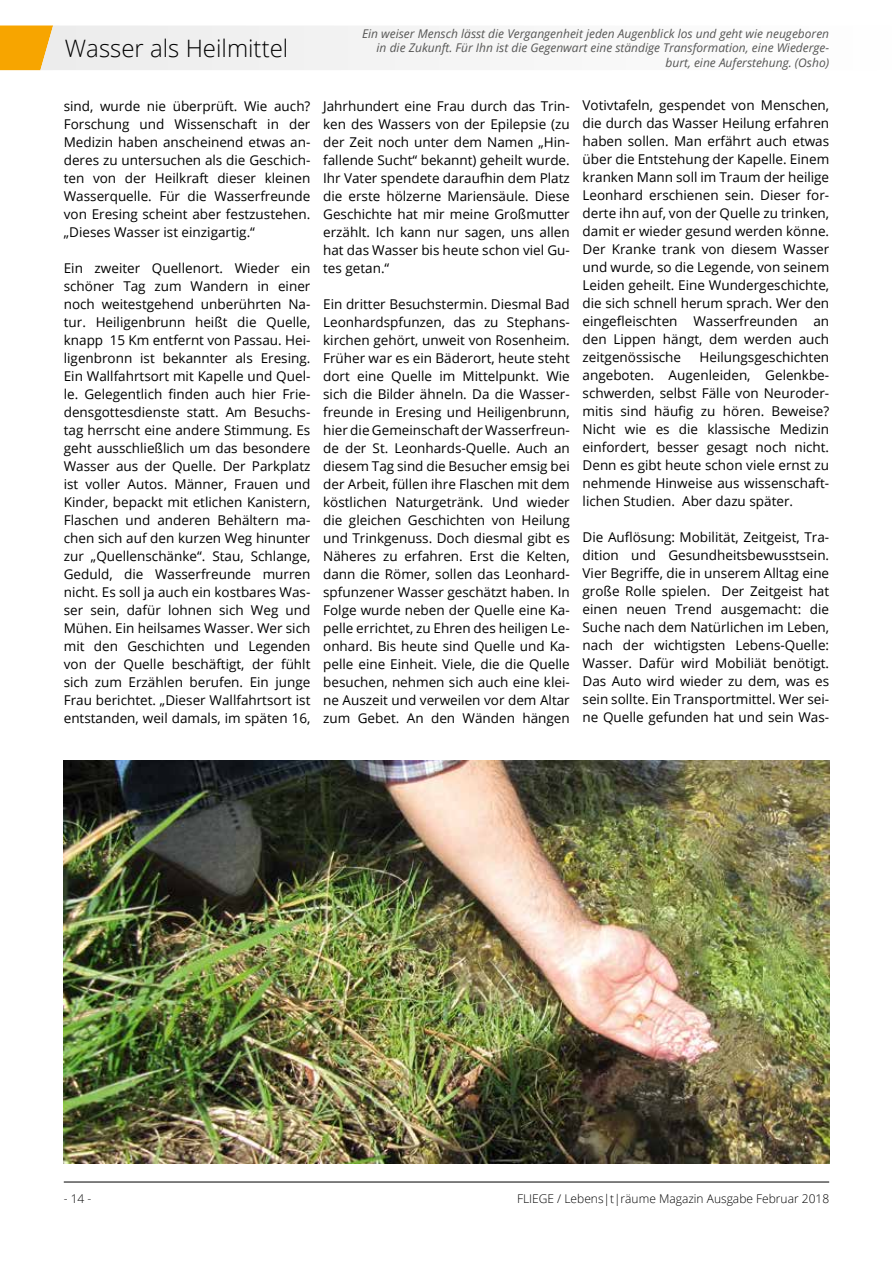
<style>
.page{position:relative;width:893px;height:1263px;background:#fff}
.page>*{position:absolute;margin:0;border:0;box-sizing:border-box;transform-origin:0 0}
.t1{font:300 24px "Open Sans";color:#000}
.t2{font:13.5px/18px "Open Sans";color:#000;text-align:justify}
.t3{font:italic 12px/14.4px "Open Sans";color:#565655;text-align:right}
.t4{font:300 12px "Open Sans";color:#000}
</style>
<div class="page">
<hr style="left:64px;top:1182px;width:765px;height:1px;background:#000">
<svg style="left:0;top:26px;width:439px;height:44px"></svg>
<img style="left:64px;top:760px;width:765px;height:403px">
<h1 class="t1" style="left:65px;top:32px;width:225px">Wasser als Heilmittel</h1>
<p class="t3" style="left:362px;top:26px;width:469px">Ein weiser Mensch lässt die Vergangenheit jeden Augenblick los und geht wie neugeboren in die Zukunft. Für Ihn ist die Gegenwart eine ständige Transformation, eine Wiederge&shy;burt, eine Auferstehung. (Osho)</p>
<p class="t2" style="left:64px;top:96px;width:248px">sind, wurde nie überprüft. Wie auch?<br>Forschung und Wissenschaft in der Medizin haben anscheinend etwas an&shy;deres zu untersuchen als die Geschich&shy;ten von der Heilkraft dieser kleinen Wasserquelle. Für die Wasserfreunde von Eresing scheint aber festzustehen. „Dieses Wasser ist einzigartig.“</p>
<p class="t2" style="left:64px;top:258px;width:248px">Ein zweiter Quellenort. Wieder ein schöner Tag zum Wandern in einer noch weitestgehend unberührten Na&shy;tur. Heiligenbrunn heißt die Quelle, knapp 15 Km entfernt von Passau. Hei&shy;ligenbronn ist bekannter als Eresing.<br>Ein Wallfahrtsort mit Kapelle und Quel&shy;le. Gelegentlich finden auch hier Frie&shy;densgottesdienste statt. Am Besuchs&shy;tag herrscht eine andere Stimmung. Es geht ausschließlich um das besondere Wasser aus der Quelle. Der Parkplatz ist voller Autos. Männer, Frauen und Kinder, bepackt mit etlichen Kanistern, Flaschen und anderen Behältern ma&shy;chen sich auf den kurzen Weg hinunter zur „Quellenschänke“. Stau, Schlange, Geduld, die Wasserfreunde murren nicht. Es soll ja auch ein kostbares Was&shy;ser sein, dafür lohnen sich Weg und Mühen. Ein heilsames Wasser. Wer sich mit den Geschichten und Legenden von der Quelle beschäftigt, der fühlt sich zum Erzählen berufen. Ein junge Frau berichtet. „Dieser Wallfahrtsort ist entstanden, weil damals, im späten 16,</p>
<p class="t2" style="left:323px;top:96px;width:248px">Jahrhundert eine Frau durch das Trin&shy;ken des Wassers von der Epilepsie (zu der Zeit noch unter dem Namen „Hin&shy;fallende Sucht“ bekannt) geheilt wurde.<br>Ihr Vater spendete daraufhin dem Platz die erste hölzerne Mariensäule. Diese Geschichte hat mir meine Großmutter erzählt. Ich kann nur sagen, uns allen hat das Wasser bis heute schon viel Gu&shy;tes getan.“</p>
<p class="t2" style="left:323px;top:294px;width:248px">Ein dritter Besuchstermin. Diesmal Bad Leonhardspfunzen, das zu Stephans&shy;kirchen gehört, unweit von Rosenheim.<br>Früher war es ein Bäderort, heute steht dort eine Quelle im Mittelpunkt. Wie sich die Bilder ähneln. Da die Wasser&shy;freunde in Eresing und Heiligenbrunn, hier die Gemeinschaft der Wasserfreun&shy;de der St. Leonhards-Quelle. Auch an diesem Tag sind die Besucher emsig bei der Arbeit, füllen ihre Flaschen mit dem köstlichen Naturgetränk. Und wieder die gleichen Geschichten von Heilung und Trinkgenuss. Doch diesmal gibt es Näheres zu erfahren. Erst die Kelten, dann die Römer, sollen das Leonhard&shy;spfunzener Wasser geschätzt haben. In Folge wurde neben der Quelle eine Ka&shy;pelle errichtet, zu Ehren des heiligen Le&shy;onhard. Bis heute sind Quelle und Ka&shy;pelle eine Einheit. Viele, die die Quelle besuchen, nehmen sich auch eine klei&shy;ne Auszeit und verweilen vor dem Altar zum Gebet. An den Wänden hängen</p>
<p class="t2" style="left:583px;top:96px;width:248px">Votivtafeln, gespendet von Menschen, die durch das Wasser Heilung erfahren haben sollen. Man erfährt auch etwas über die Entstehung der Kapelle. Einem kranken Mann soll im Traum der heilige Leonhard erschienen sein. Dieser for&shy;derte ihn auf, von der Quelle zu trinken, damit er wieder gesund werden könne.<br>Der Kranke trank von diesem Wasser und wurde, so die Legende, von seinem Leiden geheilt. Eine Wundergeschichte, die sich schnell herum sprach. Wer den eingefleischten Wasserfreunden an den Lippen hängt, dem werden auch zeitgenössische</p>
<p class="t2" style="left:583px;top:348px;width:248px;text-indent:117px">Heilungsgeschichten angeboten. Augenleiden, Gelenkbe&shy;schwerden, selbst Fälle von Neuroder&shy;mitis sind häufig zu hören. Beweise?<br>Nicht wie es die klassische Medizin einfordert, besser gesagt noch nicht.<br>Denn es gibt heute schon viele ernst zu nehmende Hinweise aus wissenschaft&shy;lichen Studien. Aber dazu später.</p>
<p class="t2" style="left:583px;top:528px;width:248px">Die Auflösung: Mobilität, Zeitgeist, Tra&shy;dition und Gesundheitsbewusstsein.<br>Vier Begriffe, die in unserem Alltag eine große Rolle spielen. Der Zeitgeist hat einen neuen Trend ausgemacht: die Suche nach dem Natürlichen im Leben, nach der wichtigsten Lebens-Quelle:<br>Wasser. Dafür wird Mobiliät benötigt.<br>Das Auto wird wieder zu dem, was es sein sollte. Ein Transportmittel. Wer sei&shy;ne Quelle gefunden hat und sein Was-</p>
<p class="t4" style="left:64px;top:1190px;width:29px">- 14 -</p>
<p class="t4" style="left:517px;top:1190px;width:314px">FLIEGE / Lebens|t|räume Magazin Ausgabe Februar 2018</p>
</div>
